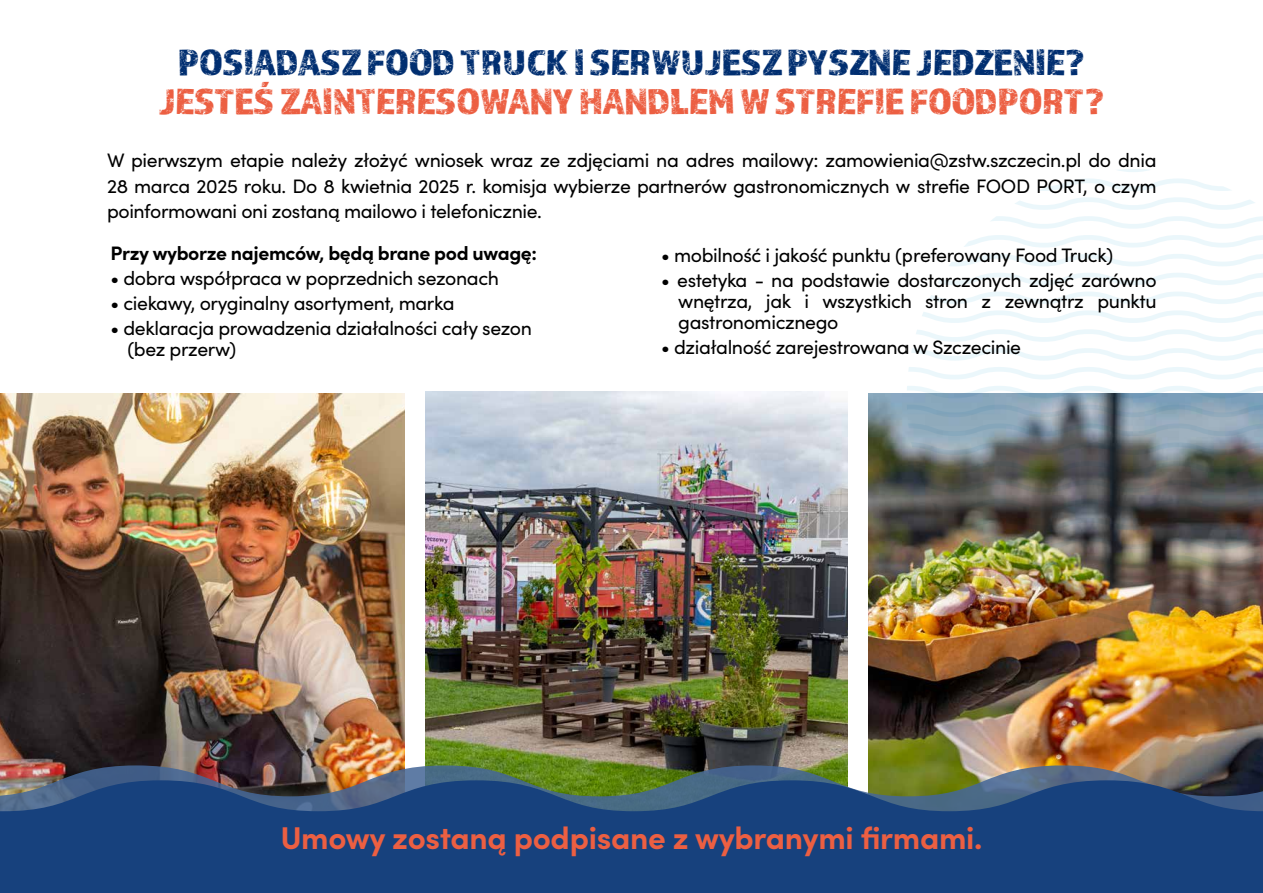
<style>
.page{position:relative;width:1263px;height:893px;background:#fff}
.page>*{position:absolute;margin:0;border:0;box-sizing:border-box;transform-origin:0 0}
.t1{font:37.5px "Almaq Rough";letter-spacing:-.01em;color:#ec5f42;scale:1.1 1}
.t2{font:37.5px "Almaq Rough";letter-spacing:-.01em;color:#002e70;scale:1.1 1}
.t3{font:700 31.5px "Sofia Pro";letter-spacing:-.01em;color:#ec5f42}
.t4{font:19.5px/21px "Sofia Pro";letter-spacing:-.02em;color:#000;text-align:justify}
.t5{font:700 19.5px "Sofia Pro";letter-spacing:-.02em;color:#000}
</style>
<div class="page">
<img style="left:0;top:393px;width:405px;height:372px">
<img style="left:868px;top:393px;width:395px;height:372px">
<img style="left:425px;top:391px;width:423px;height:374px">
<svg style="left:1118px;top:169px;width:32px;height:3px"></svg>
<svg style="left:1039px;top:178px;width:192px;height:13px"></svg>
<svg style="left:1015px;top:197px;width:240px;height:13px"></svg>
<svg style="left:991px;top:216px;width:272px;height:13px"></svg>
<svg style="left:964px;top:235px;width:299px;height:13px"></svg>
<svg style="left:949px;top:254px;width:314px;height:12px"></svg>
<svg style="left:938px;top:273px;width:325px;height:12px"></svg>
<svg style="left:929px;top:292px;width:334px;height:12px"></svg>
<svg style="left:922px;top:310px;width:341px;height:13px"></svg>
<svg style="left:916px;top:329px;width:347px;height:13px"></svg>
<svg style="left:911px;top:348px;width:352px;height:13px"></svg>
<svg style="left:908px;top:367px;width:355px;height:12px"></svg>
<svg style="left:907px;top:386px;width:356px;height:12px"></svg>
<svg style="left:907px;top:405px;width:356px;height:12px;background:#879fb1"></svg>
<svg style="left:908px;top:423px;width:355px;height:13px;background:#869bab"></svg>
<svg style="left:911px;top:442px;width:352px;height:13px;background:#6f777d"></svg>
<svg style="left:916px;top:461px;width:347px;height:13px;background:#4d5046"></svg>
<svg style="left:922px;top:480px;width:341px;height:13px;background:#575754"></svg>
<svg style="left:932px;top:499px;width:331px;height:12px;background:#494849"></svg>
<svg style="left:945px;top:518px;width:318px;height:12px;background:#4b4441"></svg>
<img style="left:960px;top:537px;width:303px;height:12px">
<img style="left:974px;top:555px;width:289px;height:13px">
<img style="left:990px;top:574px;width:273px;height:13px">
<img style="left:1024px;top:593px;width:228px;height:13px">
<svg style="left:1066px;top:612px;width:137px;height:13px;background:#c08d2b"></svg>
<img style="left:0;top:765px;width:1263px;height:15px">
<svg style="left:0;top:780px;width:1263px;height:113px;background:#1f467a"></svg>
<h1 class="t2" style="left:178px;top:40px;width:826px">POSIADASZ FOOD TRUCK I SERWUJESZ PYSZNE JEDZENIE?</h1>
<h1 class="t1" style="left:158px;top:79px;width:862px">JESTEŚ ZAINTERESOWANY HANDLEM W STREFIE FOODPORT?</h1>
<p class="t4" style="left:107px;top:147px;width:1051px;line-height:25.5px">W pierwszym etapie należy złożyć wniosek wraz ze zdjęciami na adres mailowy: zamowienia@zstw.szczecin.pl do dnia 28 marca 2025 roku. Do 8 kwietnia 2025 r. komisja wybierze partnerów gastronomicznych w strefie FOOD PORT, o czym poinformowani oni zostaną mailowo i telefonicznie.</p>
<p class="t5" style="left:111px;top:238px;width:428px">Przy wyborze najemców, będą brane pod uwagę:</p>
<p class="t4" style="left:111px;top:266px;width:390px">• dobra współpraca w poprzednich sezonach</p>
<p class="t4" style="left:111px;top:292px;width:345px">• ciekawy, oryginalny asortyment, marka</p>
<p class="t4" style="left:128px;top:317px;width:406px;text-indent:-17px">• deklaracja prowadzenia działalności cały sezon (bez przerw)</p>
<p class="t4" style="left:661px;top:243px;width:453px">• mobilność i jakość punktu (preferowany Food Truck)</p>
<p class="t4" style="left:678px;top:269px;width:480px;text-indent:-17px">• estetyka - na podstawie dostarczonych zdjęć zarówno wnętrza, jak i wszystkich stron z zewnątrz punktu gastronomicznego</p>
<p class="t4" style="left:661px;top:336px;width:361px">• działalność zarejestrowana w Szczecinie</p>
<h2 class="t3" style="left:280px;top:813px;width:704px">Umowy zostaną podpisane z wybranymi firmami.</h2>
</div>
